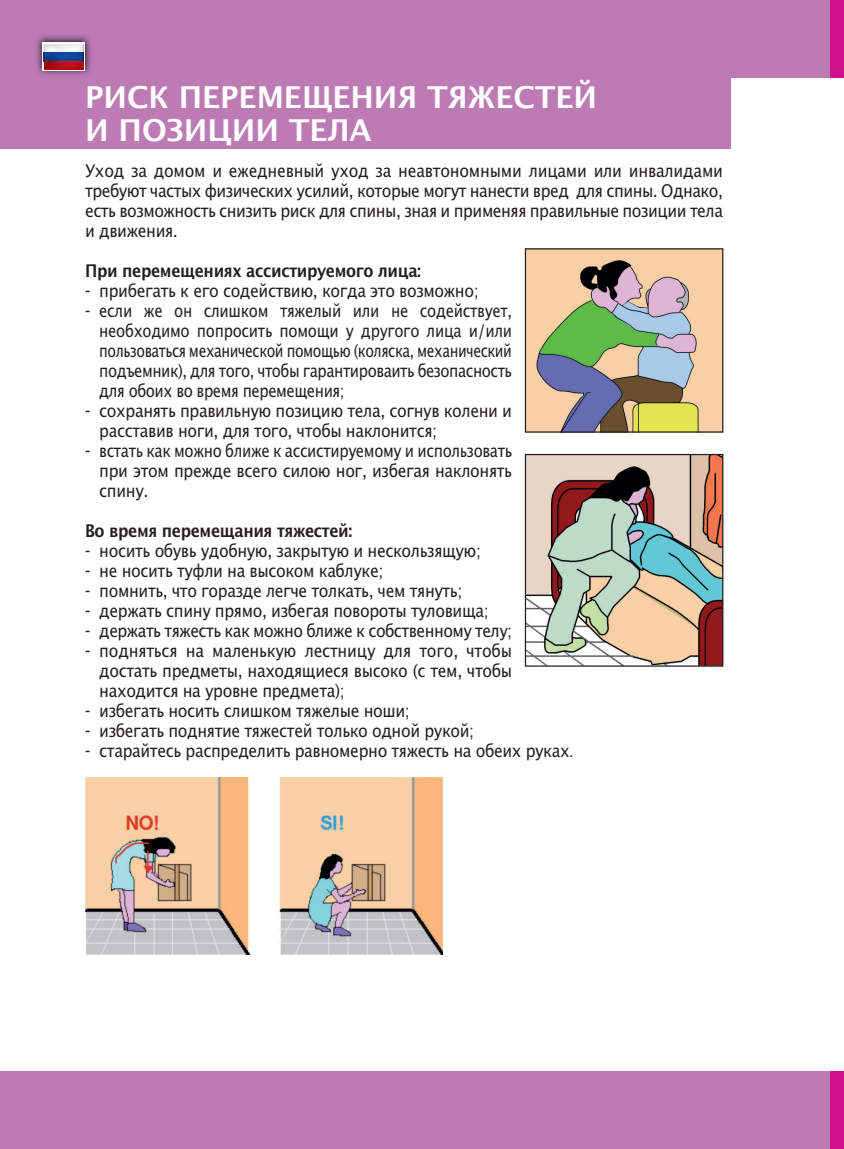
<style>
.page{position:relative;width:844px;height:1149px;background:#fff}
.page>*{position:absolute;margin:0;border:0;box-sizing:border-box;transform-origin:0 0}
.t1{font:30px/32.5px "Lucida Grand HAIAAD";color:#fff}
.t2{font:17.5px/20px "Lucida HAIAAE";letter-spacing:-.025em;color:#231f20;text-align:justify;scale:.9 1}
.t3{font:17.5px/20px "Lucida HAIAAE";letter-spacing:-.025em;color:#231f20;text-align:justify;scale:.85 1}
.t4{font:17.5px "Lucida Grand HAIAAD";letter-spacing:-.025em;color:#231f20;scale:.9 1}
.s1{font-family:"Helvetica Con HAIAAH"}
</style>
<div class="page">
<div style="left:829px;top:0;width:14px;height:78px;background:#ce118c"></div>
<div style="left:0;top:1070px;width:829px;height:78px;background:#bd7bb4"></div>
<div style="left:0;top:0;width:829px;height:78px;background:#bd7bb4"></div>
<div style="left:0;top:0;width:730px;height:149px;background:#bd7bb4"></div>
<div style="left:829px;top:1070px;width:14px;height:78px;background:#ce118c"></div>
<img style="left:526px;top:250px;width:195px;height:180px">
<div style="left:524px;top:248px;width:199px;height:184px;border:1px solid #231f20"></div>
<img style="left:526px;top:456px;width:195px;height:208px">
<div style="left:524px;top:454px;width:199px;height:212px;border:1px solid #231f20"></div>
<img style="left:85px;top:777px;width:357px;height:177px">
<img style="left:36px;top:35px;width:55px;height:40px">
<div style="left:43px;top:43px;width:42px;height:28px;background:#fff"></div>
<img style="left:44px;top:44px;width:40px;height:26px">
<svg style="left:44px;top:44px;width:1px;height:25px"></svg>
<svg style="left:83px;top:44px;width:1px;height:25px"></svg>
<h1 class="t1" style="left:85px;top:82px;width:513px">РИСК ПЕРЕМЕЩЕНИЯ ТЯЖЕСТЕЙ<br>И ПОЗИЦИИ ТЕЛА</h1>
<p class="t2" style="left:85px;top:162px;width:710px">Уход за домом и ежедневный уход за неавтономными лицами или инвалидами требуют частых физических усилий, которые могут нанести вред для спины. Однако, есть возможность снизить риск для спины, зная и применяя правильные позиции тела и движения.</p>
<p class="t4" style="left:85px;top:260px;width:375px">При перемещениях ассистируемого лица:</p>
<p class="t2" style="left:85px;top:282px;width:438px"><span class="s1">-</span> прибегать к его содействию, когда это возможно;</p>
<p class="t3" style="left:99px;top:302px;width:487px;text-indent:-14px"><span class="s1">-</span> если же он слишком тяжелый или не содействует, необходимо попросить помощи у другого лица и/или пользоваться механической помощью (коляска, механический подъемник), для того, чтобы гарантироваить безопасность для обоих во время перемещения;</p>
<p class="t2" style="left:99px;top:402px;width:460px;text-indent:-14px"><span class="s1">-</span> сохранять правильную позицию тела, согнув колени и расставив ноги, для того, чтобы наклонится;</p>
<p class="t3" style="left:99px;top:442px;width:487px;text-indent:-14px"><span class="s1">-</span> встать как можно ближе к ассистируемому и использовать при этом прежде всего силою ног, избегая наклонять спину.</p>
<p class="t4" style="left:85px;top:520px;width:298px">Во время перемещания тяжестей:</p>
<p class="t2" style="left:85px;top:542px;width:441px"><span class="s1">-</span> носить обувь удобную, закрытую и нескользящую;</p>
<p class="t2" style="left:85px;top:562px;width:333px"><span class="s1">-</span> не носить туфли на высоком каблуке;</p>
<p class="t2" style="left:85px;top:582px;width:420px"><span class="s1">-</span> помнить, что горазде легче толкать, чем тянуть;</p>
<p class="t2" style="left:85px;top:602px;width:450px"><span class="s1">-</span> держать спину прямо, избегая повороты туловища;</p>
<p class="t2" style="left:85px;top:622px;width:476px"><span class="s1">-</span> держать тяжесть как можно ближе к собственному телу;</p>
<p class="t2" style="left:99px;top:642px;width:460px;text-indent:-14px"><span class="s1">-</span> подняться на маленькую лестницу для того, чтобы достать предметы, находящиеся высоко (с тем, чтобы находится на уровне предмета);</p>
<p class="t2" style="left:85px;top:702px;width:362px"><span class="s1">-</span> избегать носить слишком тяжелые ноши;</p>
<p class="t2" style="left:85px;top:722px;width:434px"><span class="s1">-</span> избегать поднятие тяжестей только одной рукой;</p>
<p class="t2" style="left:85px;top:742px;width:544px"><span class="s1">-</span> старайтесь распределить равномерно тяжесть на обеих руках<span class="s1">.</span></p>
</div>
